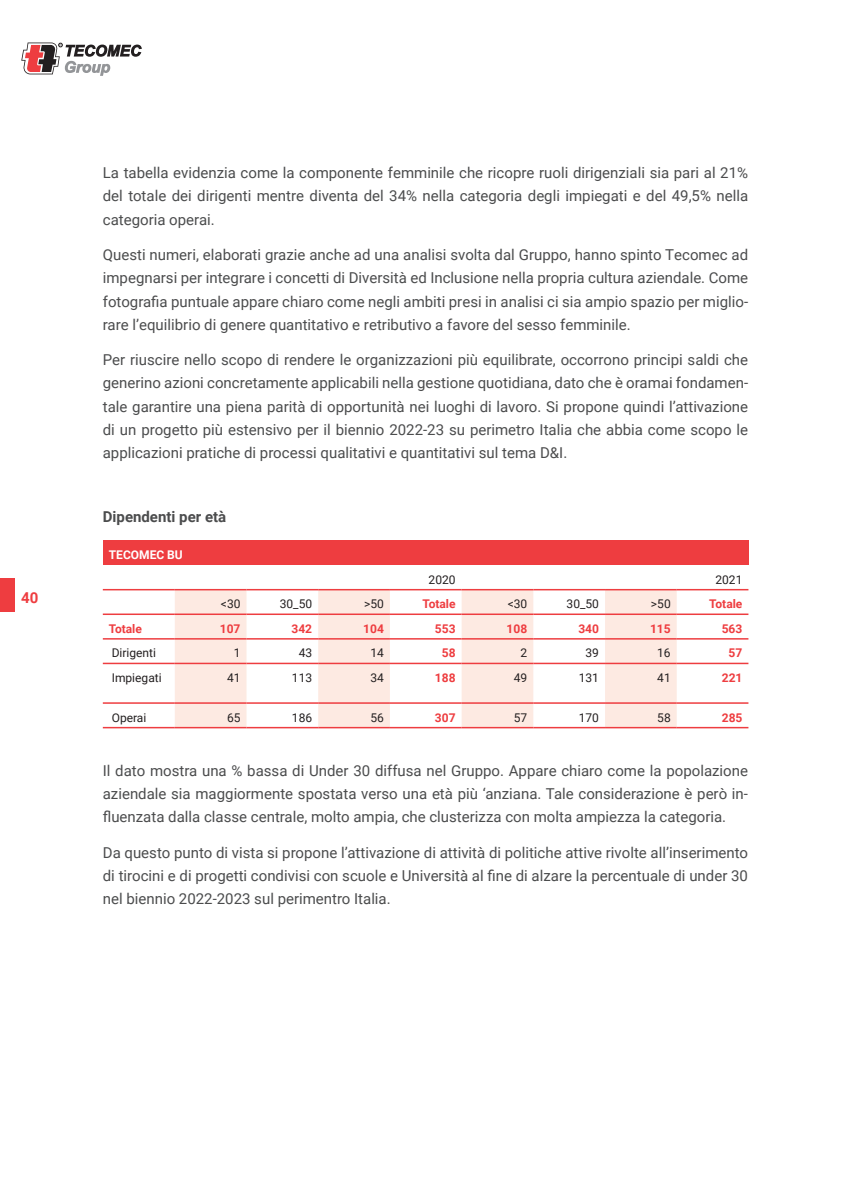
<style>
.page{position:relative;width:851px;height:1191px;background:#fff}
.page>*{position:absolute;margin:0;border:0;box-sizing:border-box;transform-origin:0 0}
.t1{font:15px/23.2px "Roboto";color:#4b4c4d;text-align:justify}
.t2{font:700 15px "Roboto";color:#4b4c4d}
.t3{font:700 15px "Roboto";color:#ee3d40}
.t4{font:12px "Roboto";color:#231f20}
.t5{font:700 12px "Roboto";color:#ee3d40}
.t6{font:700 12px "Roboto";color:#fff}
</style>
<div class="page">
<div style="left:103px;top:540px;width:645px;height:25px;background:#ee3d40"></div>
<svg style="left:175px;top:590px;width:501px;height:137px;fill:#fdeae2"></svg>
<hr style="left:103px;top:589px;width:72px;height:1px;background:#ee3d40">
<hr style="left:175px;top:589px;width:71px;height:1px;background:#ee3d40">
<hr style="left:246px;top:589px;width:72px;height:1px;background:#ee3d40">
<hr style="left:318px;top:589px;width:72px;height:1px;background:#ee3d40">
<hr style="left:390px;top:589px;width:71px;height:1px;background:#ee3d40">
<hr style="left:461px;top:589px;width:72px;height:1px;background:#ee3d40">
<hr style="left:533px;top:589px;width:72px;height:1px;background:#ee3d40">
<hr style="left:605px;top:589px;width:71px;height:1px;background:#ee3d40">
<hr style="left:676px;top:589px;width:72px;height:1px;background:#ee3d40">
<hr style="left:103px;top:613px;width:72px;height:2px;background:#ee3d40">
<hr style="left:175px;top:613px;width:71px;height:2px;background:#ee3d40">
<hr style="left:246px;top:613px;width:72px;height:2px;background:#ee3d40">
<hr style="left:318px;top:613px;width:72px;height:2px;background:#ee3d40">
<hr style="left:390px;top:613px;width:71px;height:2px;background:#ee3d40">
<hr style="left:461px;top:613px;width:72px;height:2px;background:#ee3d40">
<hr style="left:533px;top:613px;width:72px;height:2px;background:#ee3d40">
<hr style="left:605px;top:613px;width:71px;height:2px;background:#ee3d40">
<hr style="left:676px;top:613px;width:72px;height:2px;background:#ee3d40">
<hr style="left:103px;top:638px;width:72px;height:1px;background:#ee3d40">
<hr style="left:175px;top:638px;width:71px;height:1px;background:#ee3d40">
<hr style="left:246px;top:638px;width:72px;height:1px;background:#ee3d40">
<hr style="left:318px;top:638px;width:72px;height:1px;background:#ee3d40">
<hr style="left:390px;top:638px;width:71px;height:1px;background:#ee3d40">
<hr style="left:461px;top:638px;width:72px;height:1px;background:#ee3d40">
<hr style="left:533px;top:638px;width:72px;height:1px;background:#ee3d40">
<hr style="left:605px;top:638px;width:71px;height:1px;background:#ee3d40">
<hr style="left:676px;top:638px;width:72px;height:1px;background:#ee3d40">
<hr style="left:103px;top:662px;width:72px;height:2px;background:#ee3d40">
<hr style="left:175px;top:662px;width:71px;height:2px;background:#ee3d40">
<hr style="left:246px;top:662px;width:72px;height:2px;background:#ee3d40">
<hr style="left:318px;top:662px;width:72px;height:2px;background:#ee3d40">
<hr style="left:390px;top:662px;width:71px;height:2px;background:#ee3d40">
<hr style="left:461px;top:662px;width:72px;height:2px;background:#ee3d40">
<hr style="left:533px;top:662px;width:72px;height:2px;background:#ee3d40">
<hr style="left:605px;top:662px;width:71px;height:2px;background:#ee3d40">
<hr style="left:676px;top:662px;width:72px;height:2px;background:#ee3d40">
<hr style="left:103px;top:702px;width:72px;height:2px;background:#ee3d40">
<hr style="left:175px;top:702px;width:71px;height:2px;background:#ee3d40">
<hr style="left:246px;top:702px;width:72px;height:2px;background:#ee3d40">
<hr style="left:318px;top:702px;width:72px;height:2px;background:#ee3d40">
<hr style="left:390px;top:702px;width:71px;height:2px;background:#ee3d40">
<hr style="left:461px;top:702px;width:72px;height:2px;background:#ee3d40">
<hr style="left:533px;top:702px;width:72px;height:2px;background:#ee3d40">
<hr style="left:605px;top:702px;width:71px;height:2px;background:#ee3d40">
<hr style="left:676px;top:702px;width:72px;height:2px;background:#ee3d40">
<hr style="left:103px;top:727px;width:72px;height:1px;background:#ee3d40">
<hr style="left:175px;top:727px;width:71px;height:1px;background:#ee3d40">
<hr style="left:246px;top:727px;width:72px;height:1px;background:#ee3d40">
<hr style="left:318px;top:727px;width:72px;height:1px;background:#ee3d40">
<hr style="left:390px;top:727px;width:71px;height:1px;background:#ee3d40">
<hr style="left:461px;top:727px;width:72px;height:1px;background:#ee3d40">
<hr style="left:533px;top:727px;width:72px;height:1px;background:#ee3d40">
<hr style="left:605px;top:727px;width:71px;height:1px;background:#ee3d40">
<hr style="left:676px;top:727px;width:72px;height:1px;background:#ee3d40">
<svg style="left:21px;top:43px;width:121px;height:33px"></svg>
<div style="left:0;top:579px;width:15px;height:33px;background:#ee3d40"></div>
<p class="t3" style="left:21px;top:591px;width:19px">40</p>
<p class="t1" style="left:103px;top:162px;width:646px">La tabella evidenzia come la componente femminile che ricopre ruoli dirigenziali sia pari al 21% del totale dei dirigenti mentre diventa del 34% nella categoria degli impiegati e del 49,5% nella categoria operai.</p>
<p class="t1" style="left:103px;top:244px;width:646px">Questi numeri, elaborati grazie anche ad una analisi svolta dal Gruppo, hanno spinto Tecomec ad impegnarsi per integrare i concetti di Diversità ed Inclusione nella propria cultura aziendale. Come fotografia puntuale appare chiaro come negli ambiti presi in analisi ci sia ampio spazio per miglio&shy;rare l’equilibrio di genere quantitativo e retributivo a favore del sesso femminile.</p>
<p class="t1" style="left:103px;top:349px;width:646px">Per riuscire nello scopo di rendere le organizzazioni più equilibrate, occorrono principi saldi che generino azioni concretamente applicabili nella gestione quotidiana, dato che è oramai fondamen&shy;tale garantire una piena parità di opportunità nei luoghi di lavoro. Si propone quindi l’attivazione di un progetto più estensivo per il biennio 2022-23 su perimetro Italia che abbia come scopo le applicazioni pratiche di processi qualitativi e quantitativi sul tema D&amp;I.</p>
<p class="t2" style="left:103px;top:510px;width:125px">Dipendenti per età</p>
<p class="t6" style="left:109px;top:549px;width:75px">TECOMEC BU</p>
<p class="t4" style="left:428px;top:574px;width:28px">2020</p>
<p class="t4" style="left:715px;top:574px;width:28px">2021</p>
<p class="t4" style="left:221px;top:598px;width:21px">&lt;30</p>
<p class="t4" style="left:280px;top:598px;width:34px">30_50</p>
<p class="t4" style="left:364px;top:598px;width:21px">&gt;50</p>
<p class="t5" style="left:422px;top:599px;width:35px">Totale</p>
<p class="t4" style="left:507px;top:598px;width:21px">&lt;30</p>
<p class="t4" style="left:566px;top:598px;width:34px">30_50</p>
<p class="t4" style="left:651px;top:598px;width:21px">&gt;50</p>
<p class="t5" style="left:709px;top:599px;width:35px">Totale</p>
<p class="t5" style="left:109px;top:623px;width:35px">Totale</p>
<p class="t5" style="left:220px;top:623px;width:22px">107</p>
<p class="t5" style="left:291px;top:623px;width:22px">342</p>
<p class="t5" style="left:363px;top:623px;width:22px">104</p>
<p class="t5" style="left:435px;top:623px;width:22px">553</p>
<p class="t5" style="left:506px;top:623px;width:22px">108</p>
<p class="t5" style="left:578px;top:623px;width:22px">340</p>
<p class="t5" style="left:650px;top:623px;width:22px">115</p>
<p class="t5" style="left:721px;top:623px;width:22px">563</p>
<p class="t4" style="left:112px;top:648px;width:46px">Dirigenti</p>
<p class="t4" style="left:234px;top:648px;width:8px">1</p>
<p class="t4" style="left:298px;top:648px;width:15px">43</p>
<p class="t4" style="left:370px;top:648px;width:15px">14</p>
<p class="t5" style="left:442px;top:648px;width:15px">58</p>
<p class="t4" style="left:520px;top:648px;width:8px">2</p>
<p class="t4" style="left:585px;top:648px;width:15px">39</p>
<p class="t4" style="left:657px;top:648px;width:15px">16</p>
<p class="t5" style="left:728px;top:648px;width:15px">57</p>
<p class="t4" style="left:112px;top:672px;width:51px">Impiegati</p>
<p class="t4" style="left:227px;top:672px;width:15px">41</p>
<p class="t4" style="left:292px;top:672px;width:22px">113</p>
<p class="t4" style="left:370px;top:672px;width:15px">34</p>
<p class="t5" style="left:435px;top:672px;width:22px">188</p>
<p class="t4" style="left:513px;top:672px;width:15px">49</p>
<p class="t4" style="left:578px;top:672px;width:22px">131</p>
<p class="t4" style="left:657px;top:672px;width:15px">41</p>
<p class="t5" style="left:721px;top:672px;width:22px">221</p>
<p class="t4" style="left:112px;top:712px;width:36px">Operai</p>
<p class="t4" style="left:227px;top:712px;width:15px">65</p>
<p class="t4" style="left:292px;top:712px;width:22px">186</p>
<p class="t4" style="left:370px;top:712px;width:15px">56</p>
<p class="t5" style="left:435px;top:712px;width:22px">307</p>
<p class="t4" style="left:513px;top:712px;width:15px">57</p>
<p class="t4" style="left:578px;top:712px;width:22px">170</p>
<p class="t4" style="left:657px;top:712px;width:15px">58</p>
<p class="t5" style="left:721px;top:712px;width:22px">285</p>
<p class="t1" style="left:103px;top:760px;width:646px">Il dato mostra una % bassa di Under 30 diffusa nel Gruppo. Appare chiaro come la popolazione aziendale sia maggiormente spostata verso una età più ‘anziana. Tale considerazione è però in&shy;fluenzata dalla classe centrale, molto ampia, che clusterizza con molta ampiezza la categoria.</p>
<p class="t1" style="left:103px;top:841px;width:646px">Da questo punto di vista si propone l’attivazione di attività di politiche attive rivolte all’inserimento di tirocini e di progetti condivisi con scuole e Università al fine di alzare la percentuale di under 30 nel biennio 2022-2023 sul perimentro Italia.</p>
</div>
